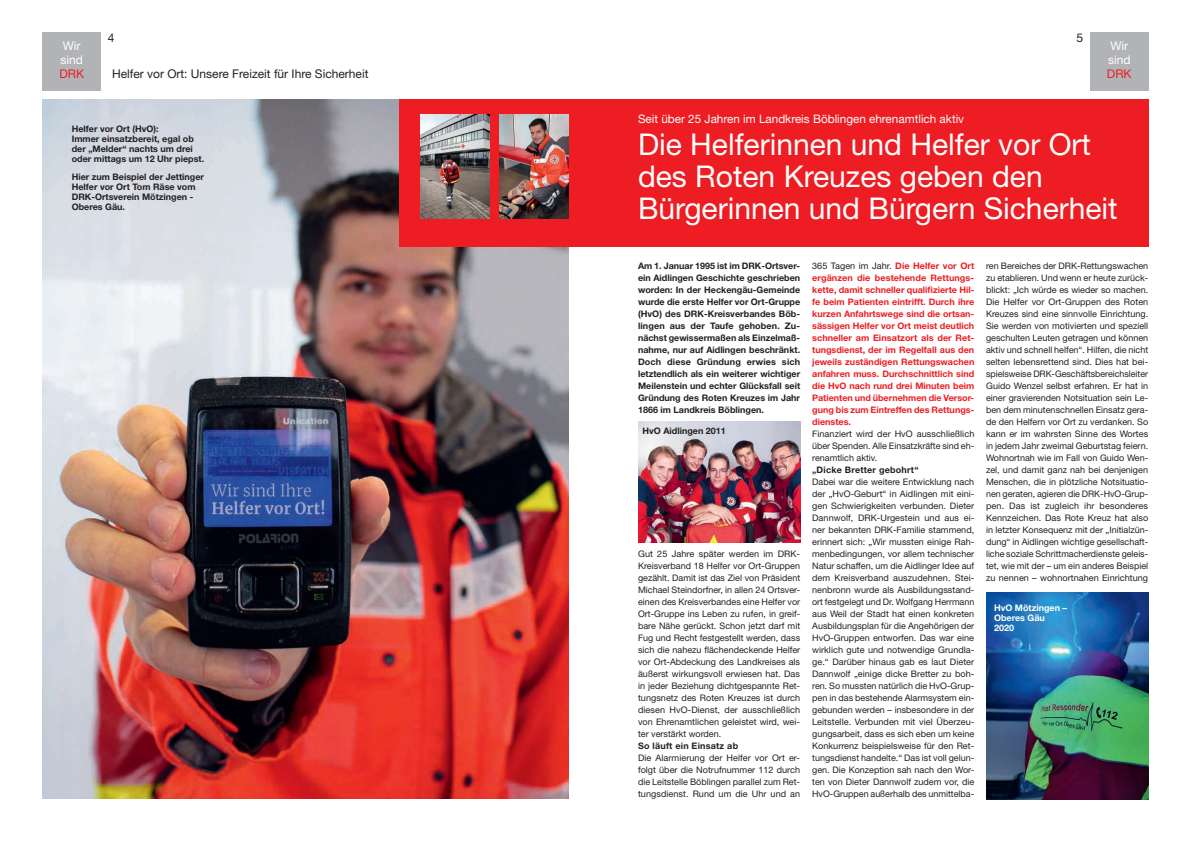
<style>
.page{position:relative;width:1191px;height:842px;background:#fff}
.page>*{position:absolute;margin:0;border:0;box-sizing:border-box;transform-origin:0 0}
.t1{font:30px/32px "Helvetica Neue";color:#fff}
.t2{font:12px "Helvetica Neue";color:#231f20}
.t3{font:12px/14px "Helvetica Neue";color:#fff}
.t4{font:12px "Helvetica Neue";color:#ee1d23}
.t5{font:11.7px "Helvetica Neue";color:#fff}
.t6{font:9px/12px "Helvetica Neue";color:#231f20;text-align:justify}
.t7{font:700 9px/12px "Helvetica Neue";color:#231f20}
.t8{font:700 9px/12px "Helvetica Neue";color:#ee1d23;text-align:justify}
.t9{font:700 9px "Helvetica Neue";letter-spacing:.025em;color:#231f20}
.t10{font:700 9px/10px "Helvetica Neue";color:#fff}
.s1{font-weight:400;color:#231f20}
</style>
<div class="page">
<img style="left:43px;top:99px;width:525px;height:700px">
<div style="left:1090px;top:32px;width:58px;height:59px;background:#b2b3b7"></div>
<div style="left:43px;top:32px;width:58px;height:59px;background:#b2b3b7"></div>
<div style="left:400px;top:99px;width:748px;height:148px;background:#ee1d23"></div>
<img style="left:420px;top:114px;width:69px;height:105px">
<img style="left:500px;top:114px;width:68px;height:105px">
<img style="left:986px;top:593px;width:162px;height:206px">
<img style="left:638px;top:422px;width:162px;height:120px">
<h2 class="t3" style="left:60px;top:39px;width:24px">Wir sind</h2>
<h2 class="t4" style="left:59px;top:67px;width:26px">DRK</h2>
<h2 class="t2" style="left:108px;top:30px;width:8px">4</h2>
<h2 class="t2" style="left:1076px;top:30px;width:8px">5</h2>
<h2 class="t2" style="left:112px;top:67px;width:258px">Helfer vor Ort: Unsere Freizeit für Ihre Sicherheit</h2>
<h2 class="t3" style="left:1108px;top:39px;width:24px">Wir sind</h2>
<h2 class="t4" style="left:1107px;top:67px;width:26px">DRK</h2>
<p class="t7" style="left:72px;top:123px;width:134px;line-height:10px">Helfer vor Ort (HvO):<br>Immer einsatzbereit, egal ob der „Melder“ nachts um drei oder mittags um 12 Uhr piepst.</p>
<p class="t7" style="left:72px;top:172px;width:134px;line-height:10px">Hier zum Beispiel der Jettinger<br>Helfer vor Ort Tom Räse vom<br>DRK-Ortsverein Mötzingen -<br>Oberes Gäu.</p>
<p class="t5" style="left:638px;top:111px;width:327px">Seit über 25 Jahren im Landkreis Böblingen ehrenamtlich aktiv</p>
<h1 class="t1" style="left:638px;top:128px;width:481px">Die Helferinnen und Helfer vor Ort des Roten Kreuzes geben den<br>Bürgerinnen und Bürgern Sicherheit</h1>
<p class="t7" style="left:638px;top:260px;width:164px;text-align:justify">Am 1. Januar 1995 ist im DRK-Ortsver&shy;ein Aidlingen Geschichte geschrieben worden: In der Heckengäu-Gemeinde wurde die erste Helfer vor Ort-Gruppe (HvO) des DRK-Kreisverbandes Böb&shy;lingen aus der Taufe gehoben. Zu&shy;nächst gewissermaßen als Einzelmaß&shy;nahme, nur auf Aidlingen beschränkt.<br>Doch diese Gründung erwies sich letztendlich als ein weiterer wichtiger Meilenstein und echter Glücksfall seit Gründung des Roten Kreuzes im Jahr 1866 im Landkreis Böblingen.</p>
<p class="t7" style="left:642px;top:425px;width:85px">HvO Aidlingen 2011</p>
<p class="t6" style="left:638px;top:548px;width:164px">Gut 25 Jahre später werden im DRK-Kreisverband 18 Helfer vor Ort-Gruppen gezählt. Damit ist das Ziel von Präsident Michael Steindorfner, in allen 24 Ortsver&shy;einen des Kreisverbandes eine Helfer vor Ort-Gruppe ins Leben zu rufen, in greif&shy;bare Nähe gerückt. Schon jetzt darf mit Fug und Recht festgestellt werden, dass sich die nahezu flächendeckende Helfer vor Ort-Abdeckung des Landkreises als äußerst wirkungsvoll erwiesen hat. Das in jeder Beziehung dichtgespannte Ret&shy;tungsnetz des Roten Kreuzes ist durch diesen HvO-Dienst, der ausschließlich von Ehrenamtlichen geleistet wird, wei&shy;ter verstärkt worden.</p>
<p class="t9" style="left:638px;top:741px;width:102px">So läuft ein Einsatz ab</p>
<p class="t6" style="left:638px;top:752px;width:164px">Die Alarmierung der Helfer vor Ort er&shy;folgt über die Notrufnummer 112 durch die Leitstelle Böblingen parallel zum Ret&shy;tungsdienst. Rund um die Uhr und an</p>
<p class="t8" style="left:812px;top:260px;width:164px"><span class="s1">365 Tagen im Jahr.</span> Die Helfer vor Ort ergänzen die bestehende Rettungs&shy;kette, damit schneller qualifizierte Hil&shy;fe beim Patienten eintrifft. Durch ihre kurzen Anfahrtswege sind die ortsan&shy;sässigen Helfer vor Ort meist deutlich schneller am Einsatzort als der Ret&shy;tungsdienst, der im Regelfall aus den jeweils zuständigen Rettungswachen anfahren muss. Durchschnittlich sind die HvO nach rund drei Minuten beim Patienten und übernehmen die Versor&shy;gung bis zum Eintreffen des Rettungs&shy;dienstes.</p>
<p class="t6" style="left:812px;top:428px;width:164px">Finanziert wird der HvO ausschließlich über Spenden. Alle Einsatzkräfte sind eh&shy;renamtlich aktiv.</p>
<p class="t9" style="left:812px;top:465px;width:108px">„Dicke Bretter gebohrt“</p>
<p class="t6" style="left:812px;top:476px;width:164px">Dabei war die weitere Entwicklung nach der „HvO-Geburt“ in Aidlingen mit eini&shy;gen Schwierigkeiten verbunden. Dieter Dannwolf, DRK-Urgestein und aus ei&shy;ner bekannten DRK-Familie stammend, erinnert sich: „Wir mussten einige Rah&shy;menbedingungen, vor allem technischer Natur schaffen, um die Aidlinger Idee auf dem Kreisverband auszudehnen. Stei&shy;nenbronn wurde als Ausbildungsstand&shy;ort festgelegt und Dr. Wolfgang Herrmann aus Weil der Stadt hat einen konkreten Ausbildungsplan für die Angehörigen der HvO-Gruppen entworfen. Das war eine wirklich gute und notwendige Grundla&shy;ge.“ Darüber hinaus gab es laut Dieter Dannwolf „einige dicke Bretter zu boh&shy;ren. So mussten natürlich die HvO-Grup&shy;pen in das bestehende Alarmsystem ein&shy;gebunden werden – insbesondere in der Leitstelle. Verbunden mit viel Überzeu&shy;gungsarbeit, dass es sich eben um keine Konkurrenz beispielsweise für den Ret&shy;tungsdienst handelte.“ Das ist voll gelun&shy;gen. Die Konzeption sah nach den Wor&shy;ten von Dieter Dannwolf zudem vor, die HvO-Gruppen außerhalb des unmittelba-</p>
<p class="t6" style="left:986px;top:260px;width:164px">ren Bereiches der DRK-Rettungswachen zu etablieren. Und wenn er heute zurück&shy;blickt: „Ich würde es wieder so machen.<br>Die Helfer vor Ort-Gruppen des Roten Kreuzes sind eine sinnvolle Einrichtung.<br>Sie werden von motivierten und speziell geschulten Leuten getragen und können aktiv und schnell helfen“. Hilfen, die nicht selten lebensrettend sind. Dies hat bei&shy;spielsweise DRK-Geschäftsbereichsleiter Guido Wenzel selbst erfahren. Er hat in einer gravierenden Notsituation sein Le&shy;ben dem minutenschnellen Einsatz gera&shy;de den Helfern vor Ort zu verdanken. So kann er im wahrsten Sinne des Wortes in jedem Jahr zweimal Geburtstag feiern.<br>Wohnortnah wie im Fall von Guido Wen&shy;zel, und damit ganz nah bei denjenigen Menschen, die in plötzliche Notsituatio&shy;nen geraten, agieren die DRK-HvO-Grup&shy;pen. Das ist zugleich ihr besonderes Kennzeichen. Das Rote Kreuz hat also in letzter Konsequenz mit der „Initialzün&shy;dung“ in Aidlingen wichtige gesellschaft&shy;liche soziale Schrittmacherdienste geleis&shy;tet, wie mit der – um ein anderes Beispiel zu nennen – wohnortnahen Einrichtung</p>
<p class="t10" style="left:994px;top:602px;width:75px">HvO Mötzingen –<br>Oberes Gäu<br>2020</p>
</div>
